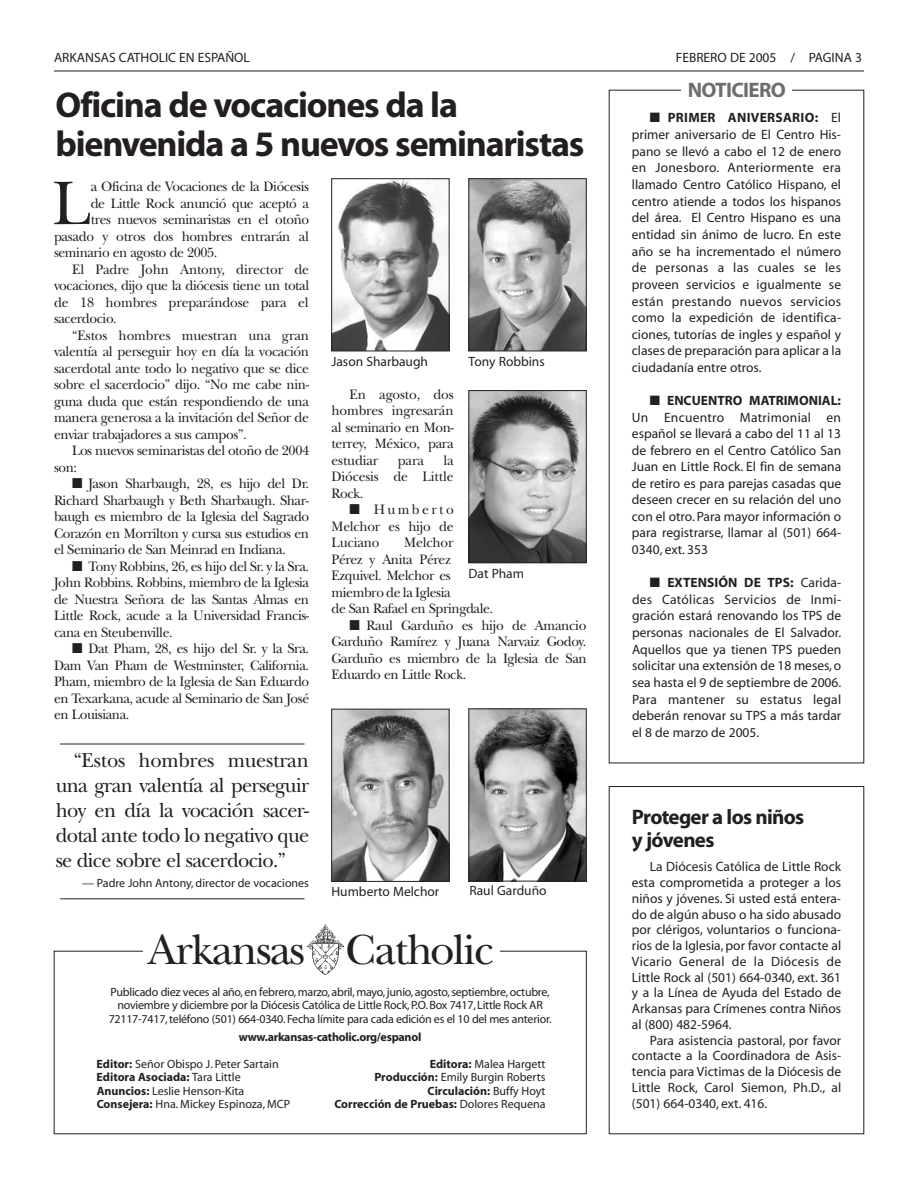
<style>
.page{position:relative;width:918px;height:1188px;background:#fff}
.page>*{position:absolute;margin:0;border:0;box-sizing:border-box;transform-origin:0 0}
.t1{font:64.2px "New Baskerville";color:#231f20;scale:.96 1}
.t2{font:43.95px "New Baskerville";letter-spacing:-.035em;color:#231f20}
.t3{font:700 36px/39px "Myriad";letter-spacing:-.035em;color:#231f20}
.t4{font:21px/25.2px "New Baskerville";letter-spacing:-.03em;color:#231f20;text-align:justify;scale:.96 1}
.t5{font:700 21px/22.5px "Myriad";letter-spacing:-.035em;color:#231f20}
.t6{font:700 21px "Myriad";letter-spacing:-.035em;color:#6c6d70}
.t7{font:14.25px/16.5px "New Baskerville";letter-spacing:-.03em;color:#231f20;text-align:justify;scale:.96 1}
.t8{font:14.25px "New Baskerville";letter-spacing:-.01em;color:#231f20;scale:.96 1}
.t9{font:14.25px "New Baskerville";letter-spacing:-.005em;color:#231f20;scale:.96 1}
.t10{font:13.5px/16.6px "Myriad";color:#231f20;text-align:justify}
.t11{font:12px/13.5px "Myriad";letter-spacing:-.02em;color:#231f20;text-align:center}
.t12{font:12px "Myriad";color:#231f20}
.t13{font:700 12px "Myriad";letter-spacing:-.005em;color:#231f20}
.s1{font-weight:700}
.s2{font-weight:400}
</style>
<div class="page">
<hr style="left:54px;top:71px;width:810px;height:1px;background:#231f20">
<img style="left:307px;top:924px;width:36px;height:51px">
<img style="left:333px;top:181px;width:114px;height:168px">
<div style="left:331px;top:179px;width:118px;height:172px;border:1px solid #231f20"></div>
<img style="left:471px;top:181px;width:113px;height:168px">
<div style="left:469px;top:179px;width:117px;height:172px;border:1px solid #231f20"></div>
<img style="left:471px;top:392px;width:113px;height:169px">
<div style="left:469px;top:390px;width:117px;height:173px;border:1px solid #231f20"></div>
<img style="left:333px;top:711px;width:114px;height:169px">
<div style="left:331px;top:709px;width:118px;height:173px;border:1px solid #231f20"></div>
<hr style="left:60px;top:744px;width:244px;height:1px;background:#231f20">
<hr style="left:60px;top:899px;width:244px;height:1px;background:#231f20">
<img style="left:471px;top:711px;width:113px;height:168px">
<div style="left:469px;top:709px;width:117px;height:172px;border:1px solid #231f20"></div>
<p class="t10" style="left:54px;top:50px;width:198px">ARKANSAS CATHOLIC EN ESPAÑOL</p>
<p class="t10" style="left:676px;top:50px;width:188px">FEBRERO DE 2005 / PAGINA 3</p>
<h3 class="t6" style="left:688px;top:82px;width:99px">NOTICIERO</h3>
<h3 class="t3" style="left:56px;top:88px;width:531px">Oficina de vocaciones da la bienvenida a 5 nuevos seminaristas</h3>
<p class="t10" style="left:632px;top:111px;width:211px;text-indent:18px">■ <span class="s1">PRIMER ANIVERSARIO:</span> El primer aniversario de El Centro His&shy;pano se llevó a cabo el 12 de enero en Jonesboro. Anteriormente era llamado Centro Católico Hispano, el centro atiende a todos los hispanos del área. El Centro Hispano es una entidad sin ánimo de lucro. En este año se ha incrementado el número de personas a las cuales se les proveen servicios e igualmente se están prestando nuevos servicios como la expedición de identifica&shy;ciones, tutorías de ingles y español y clases de preparación para aplicar a la ciudadanía entre otros.</p>
<p class="t10" style="left:632px;top:394px;width:211px;text-indent:18px">■ <span class="s1">ENCUENTRO MATRIMONIAL:<br></span>Un Encuentro Matrimonial en español se llevará a cabo del 11 al 13 de febrero en el Centro Católico San Juan en Little Rock. El fin de semana de retiro es para parejas casadas que deseen crecer en su relación del uno con el otro. Para mayor información o para registrarse, llamar al (501) 664- 0340, ext. 353</p>
<p class="t10" style="left:632px;top:575px;width:211px;text-indent:18px">■ <span class="s1">EXTENSIÓN DE TPS:</span> Carida&shy;des Católicas Servicios de Inmi&shy;gración estará renovando los TPS de personas nacionales de El Salvador.<br>Aquellos que ya tienen TPS pueden solicitar una extensión de 18 meses, o sea hasta el 9 de septiembre de 2006.<br>Para mantener su estatus legal deberán renovar su TPS a más tardar el 8 de marzo de 2005.</p>
<h1 class="t1" style="left:53px;top:180px;width:41px">L</h1>
<p class="t7" style="left:91px;top:180px;width:229px">a Oficina de Vocaciones de la Diócesis</p>
<p class="t7" style="left:91px;top:196px;width:229px">de Little Rock anunció que aceptó a</p>
<p class="t7" style="left:91px;top:213px;width:229px">tres nuevos seminaristas en el otoño</p>
<p class="t7" style="left:54px;top:229px;width:267px">pasado y otros dos hombres entrarán al</p>
<p class="t7" style="left:54px;top:246px;width:172px">seminario en agosto de 2005.</p>
<p class="t8" style="left:72px;top:264px;width:248px">El Padre John Antony, director de</p>
<p class="t7" style="left:54px;top:279px;width:267px">vocaciones, dijo que la diócesis tiene un total</p>
<p class="t8" style="left:54px;top:297px;width:267px">de 18 hombres preparándose para el</p>
<p class="t7" style="left:54px;top:312px;width:67px">sacerdocio.</p>
<p class="t9" style="left:72px;top:330px;width:248px">“Estos hombres muestran una gran</p>
<p class="t7" style="left:54px;top:345px;width:267px">valentía al perseguir hoy en día la vocación</p>
<p class="t7" style="left:54px;top:361px;width:267px">sacerdotal ante todo lo negativo que se dice</p>
<p class="t7" style="left:54px;top:378px;width:267px">sobre el sacerdocio” dijo. “No me cabe nin-</p>
<p class="t7" style="left:54px;top:394px;width:267px">guna duda que están respondiendo de una</p>
<p class="t7" style="left:54px;top:411px;width:267px">manera generosa a la invitación del Señor de</p>
<p class="t7" style="left:54px;top:427px;width:202px">enviar trabajadores a sus campos”.</p>
<p class="t7" style="left:72px;top:444px;width:249px">Los nuevos seminaristas del otoño de 2004</p>
<p class="t7" style="left:54px;top:460px;width:26px">son:</p>
<p class="t7" style="left:54px;top:477px;width:267px;text-indent:18px">■ Jason Sharbaugh, 28, es hijo del Dr.<br>Richard Sharbaugh y Beth Sharbaugh. Shar&shy;baugh es miembro de la Iglesia del Sagrado Corazón en Morrilton y cursa sus estudios en el Seminario de San Meinrad en Indiana.</p>
<p class="t7" style="left:54px;top:559px;width:267px;text-indent:18px">■ Tony Robbins, 26, es hijo del Sr. y la Sra.<br>John Robbins. Robbins, miembro de la Iglesia de Nuestra Señora de las Santas Almas en Little Rock, acude a la Universidad Francis&shy;cana en Steubenville.</p>
<p class="t7" style="left:54px;top:642px;width:267px;text-indent:18px">■ Dat Pham, 28, es hijo del Sr. y la Sra.<br>Dam Van Pham de Westminster, California.<br>Pham, miembro de la Iglesia de San Eduardo en Texarkana, acude al Seminario de San José en Louisiana.</p>
<p class="t10" style="left:331px;top:354px;width:98px">Jason Sharbaugh</p>
<p class="t10" style="left:469px;top:354px;width:78px">Tony Robbins</p>
<p class="t7" style="left:332px;top:387px;width:129px;text-indent:18px">En agosto, dos hombres ingresarán al seminario en Mon&shy;terrey, México, para estudiar</p>
<p class="t7" style="left:332px;top:453px;width:129px;text-indent:112px">la Diócesis de Little Rock.</p>
<p class="t7" style="left:332px;top:503px;width:129px;text-indent:18px">■ Humberto Melchor es hijo de Luciano</p>
<p class="t7" style="left:398px;top:453px;width:29px">para</p>
<p class="t7" style="left:332px;top:536px;width:170px;text-align:left;text-indent:73px">Melchor<br>Pérez y Anita Pérez<br>Ezquivel. Melchor es miembro de la Iglesia<br>de San Rafael en Springdale.</p>
<p class="t7" style="left:332px;top:618px;width:267px;text-indent:18px">■ Raul Garduño es hijo de Amancio Garduño Ramírez y Juana Narvaiz Godoy.<br>Garduño es miembro de la Iglesia de San Eduardo en Little Rock.</p>
<p class="t10" style="left:469px;top:566px;width:57px">Dat Pham</p>
<h3 class="t4" style="left:56px;top:750px;width:266px;text-indent:18px">“Estos hombres muestran una gran valentía al perseguir hoy en día la vocación sacer&shy;dotal ante todo lo negativo que se dice sobre el sacerdocio.”</h3>
<p class="t12" style="left:82px;top:878px;width:228px">— Padre John Antony, director de vocaciones</p>
<p class="t10" style="left:332px;top:885px;width:109px">Humberto Melchor</p>
<p class="t10" style="left:469px;top:883px;width:79px">Raul Garduño</p>
<h2 class="t2" style="left:148px;top:934px;width:347px">Arkansas Catholic</h2>
<p class="t11" style="left:109px;top:986px;width:444px">Publicado diez veces al año, en febrero, marzo, abril, mayo, junio, agosto, septiembre, octubre, noviembre y diciembre por la Diócesis Católica de Little Rock, P.O. Box 7417, Little Rock AR<br>72117-7417, teléfono (501) 664-0340. Fecha límite para cada edición es el 10 del mes anterior.</p>
<p class="t13" style="left:239px;top:1032px;width:184px">www.arkansas-catholic.org/espanol</p>
<p class="t12" style="left:97px;top:1059px;width:184px"><span class="s1">Editor:</span> Señor Obispo J. Peter Sartain</p>
<p class="t12" style="left:430px;top:1059px;width:117px"><span class="s1">Editora:</span> Malea Hargett</p>
<p class="t13" style="left:97px;top:1073px;width:146px">Editora Asociada: <span class="s2">Tara Little</span></p>
<p class="t12" style="left:374px;top:1073px;width:173px"><span class="s1">Producción:</span> Emily Burgin Roberts</p>
<p class="t12" style="left:97px;top:1086px;width:149px"><span class="s1">Anuncios:</span> Leslie Henson-Kita</p>
<p class="t13" style="left:428px;top:1086px;width:119px">Circulación: <span class="s2">Buffy Hoyt</span></p>
<p class="t12" style="left:97px;top:1100px;width:195px"><span class="s1">Consejera:</span> Hna. Mickey Espinoza, MCP</p>
<p class="t13" style="left:334px;top:1100px;width:213px">Corrección de Pruebas: <span class="s2">Dolores Requena</span></p>
<h3 class="t5" style="left:632px;top:808px;width:174px">Proteger a los niños y jóvenes</h3>
<p class="t10" style="left:632px;top:860px;width:211px;line-height:15.8px;text-indent:18px">La Diócesis Católica de Little Rock esta comprometida a proteger a los niños y jóvenes. Si usted está entera&shy;do de algún abuso o ha sido abusado por clérigos, voluntarios o funciona&shy;rios de la Iglesia, por favor contacte al Vicario General de la Diócesis de Little Rock al (501) 664-0340, ext. 361 y a la Línea de Ayuda del Estado de Arkansas para Crímenes contra Niños al (800) 482-5964.</p>
<p class="t10" style="left:632px;top:1033px;width:211px;line-height:15.8px;text-indent:18px">Para asistencia pastoral, por favor contacte a la Coordinadora de Asis&shy;tencia para Victimas de la Diócesis de Little Rock, Carol Siemon, Ph.D., al (501) 664-0340, ext. 416.</p>
</div>
